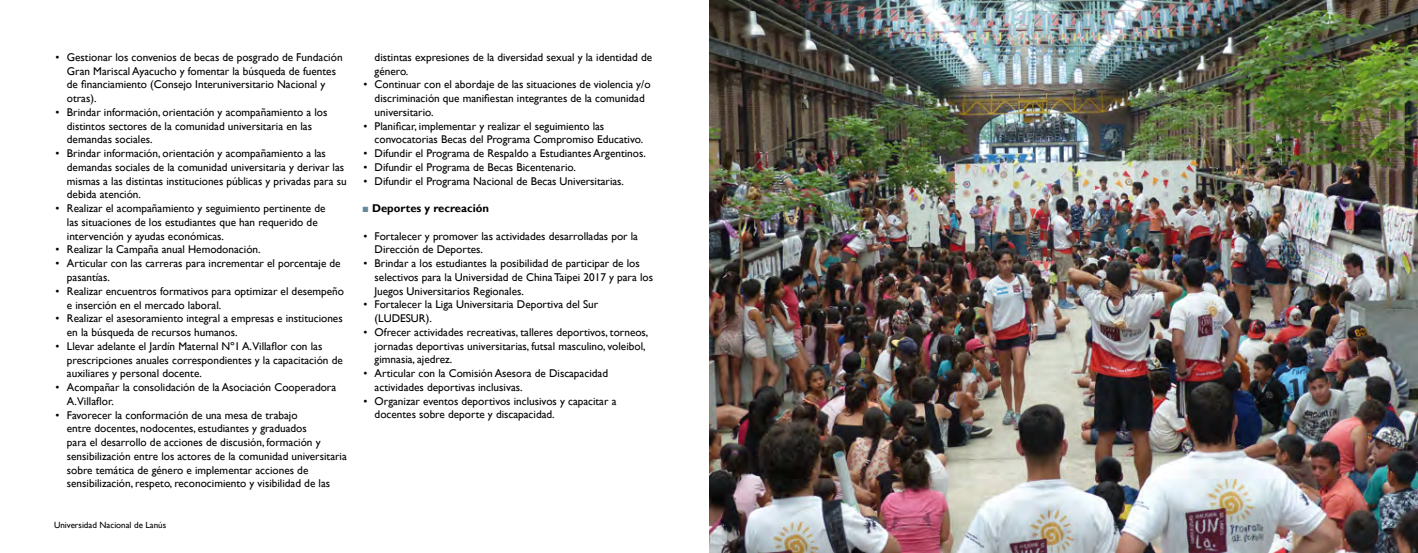
<style>
.page{position:relative;width:1418px;height:553px;background:#fff}
.page>*{position:absolute;margin:0;border:0;box-sizing:border-box;transform-origin:0 0}
.t1{font:11.25px/13.8px "Gill Sans";color:#000}
.t2{font:700 11.25px "Gill Sans";color:#000}
.t3{font:9px "Gill Sans";color:#000}
.s1{font-family:"Arial";color:#64899a}
</style>
<div class="page">
<img style="left:710px;top:0;width:707px;height:553px">
<p class="t1" style="left:67px;top:50px;width:277px;text-indent:-11px">• Gestionar los convenios de becas de posgrado de Fundación Gran Mariscal Ayacucho y fomentar la búsqueda de fuentes de financiamiento (Consejo Interuniversitario Nacional y otras).</p>
<p class="t1" style="left:67px;top:105px;width:262px;text-indent:-11px">• Brindar información, orientación y acompañamiento a los distintos sectores de la comunidad universitaria en las demandas sociales.</p>
<p class="t1" style="left:67px;top:147px;width:281px;text-indent:-11px">• Brindar información, orientación y acompañamiento a las demandas sociales de la comunidad universitaria y derivar las mismas a las distintas instituciones públicas y privadas para su debida atención.</p>
<p class="t1" style="left:67px;top:202px;width:260px;text-indent:-11px">• Realizar el acompañamiento y seguimiento pertinente de las situaciones de los estudiantes que han requerido de intervención y ayudas económicas.</p>
<p class="t1" style="left:56px;top:243px;width:206px">• Realizar la Campaña anual Hemodonación.</p>
<p class="t1" style="left:67px;top:257px;width:275px;text-indent:-11px">• Articular con las carreras para incrementar el porcentaje de pasantías.</p>
<p class="t1" style="left:67px;top:284px;width:278px;text-indent:-11px">• Realizar encuentros formativos para optimizar el desempeño e inserción en el mercado laboral.</p>
<p class="t1" style="left:67px;top:312px;width:277px;text-indent:-11px">• Realizar el asesoramiento integral a empresas e instituciones en la búsqueda de recursos humanos.</p>
<p class="t1" style="left:67px;top:339px;width:277px;text-indent:-11px">• Llevar adelante el Jardín Maternal Nº1 A.Villaflor con las prescripciones anuales correspondientes y la capacitación de auxiliares y personal docente.</p>
<p class="t1" style="left:67px;top:380px;width:271px;text-indent:-11px">• Acompañar la consolidación de la Asociación Cooperadora<br>A.Villaflor.</p>
<p class="t1" style="left:67px;top:408px;width:281px;text-indent:-11px">• Favorecer la conformación de una mesa de trabajo<br>entre docentes, nodocentes, estudiantes y graduados<br>para el desarrollo de acciones de discusión, formación y sensibilización entre los actores de la comunidad universitaria sobre temática de género e implementar acciones de sensibilización, respeto, reconocimiento y visibilidad de las</p>
<p class="t3" style="left:54px;top:520px;width:114px">Universidad Nacional de Lanús</p>
<p class="t1" style="left:374px;top:50px;width:279px">distintas expresiones de la diversidad sexual y la identidad de género.</p>
<p class="t1" style="left:374px;top:78px;width:277px;text-indent:-11px">• Continuar con el abordaje de las situaciones de violencia y/o discriminación que manifiestan integrantes de la comunidad universitario.</p>
<p class="t1" style="left:374px;top:119px;width:270px;text-indent:-11px">• Planificar, implementar y realizar el seguimiento las convocatorias Becas del Programa Compromiso Educativo.</p>
<p class="t1" style="left:363px;top:147px;width:284px">• Difundir el Programa de Respaldo a Estudiantes Argentinos.</p>
<p class="t1" style="left:363px;top:160px;width:214px">• Difundir el Programa de Becas Bicentenario.</p>
<p class="t1" style="left:363px;top:174px;width:262px">• Difundir el Programa Nacional de Becas Universitarias.</p>
<p class="t2" style="left:362px;top:202px;width:128px"><span class="s1">■</span> Deportes y recreación</p>
<p class="t1" style="left:374px;top:229px;width:265px;text-indent:-11px">• Fortalecer y promover las actividades desarrolladas por la<br>Dirección de Deportes.</p>
<p class="t1" style="left:374px;top:257px;width:280px;text-indent:-11px">• Brindar a los estudiantes la posibilidad de participar de los selectivos para la Universidad de China Taipei 2017 y para los<br>Juegos Universitarios Regionales.</p>
<p class="t1" style="left:374px;top:298px;width:225px;text-indent:-11px">• Fortalecer la Liga Universitaria Deportiva del Sur (LUDESUR).</p>
<p class="t1" style="left:374px;top:325px;width:275px;text-indent:-11px">• Ofrecer actividades recreativas, talleres deportivos, torneos, jornadas deportivas universitarias, futsal masculino, voleibol, gimnasia, ajedrez.</p>
<p class="t1" style="left:374px;top:367px;width:235px;text-indent:-11px">• Articular con la Comisión Asesora de Discapacidad actividades deportivas inclusivas.</p>
<p class="t1" style="left:374px;top:394px;width:243px;text-indent:-11px">• Organizar eventos deportivos inclusivos y capacitar a docentes sobre deporte y discapacidad.</p>
</div>
